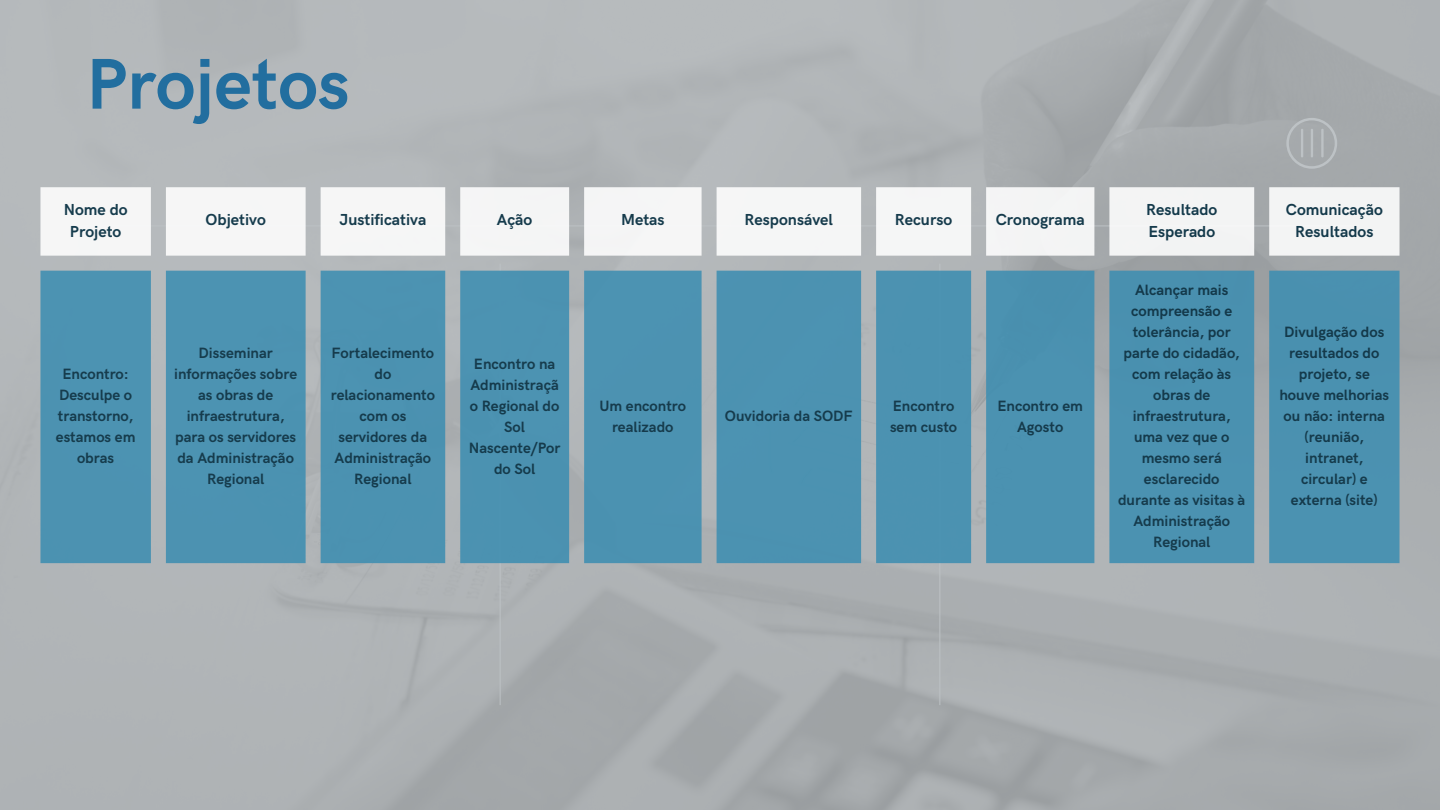
<style>
.page{position:relative;width:1440px;height:810px;background:#fff}
.page>*{position:absolute;margin:0;border:0;box-sizing:border-box;transform-origin:0 0}
.t1{font:700 72px "HK Grotesk";color:#226e9f}
.t2{font:700 16px/21.8px "HK Grotesk";color:#012b3e;text-align:center}
.t3{font:700 15px/21px "HK Grotesk";color:#012b3e;text-align:center}
</style>
<div class="page">
<svg style="left:1286px;top:118px;width:51px;height:51px;background:#aaaeb0"></svg>
<hr style="left:500px;top:264px;width:1px;height:441px;background:#bdc2c5">
<hr style="left:939px;top:264px;width:1px;height:441px;background:#bdc2c5">
<svg style="left:40px;top:187px;width:1360px;height:69px;fill:#f5f5f6"></svg>
<svg style="left:40px;top:271px;width:1360px;height:292px;background:#5595b1"></svg>
<p class="t1" style="left:86px;top:44px;width:265px">Projetos</p>
<p class="t2" style="left:64px;top:199px;width:65px">Nome do<br>Projeto</p>
<p class="t2" style="left:206px;top:210px;width:62px">Objetivo</p>
<p class="t2" style="left:339px;top:210px;width:88px">Justificativa</p>
<p class="t2" style="left:497px;top:210px;width:37px">Ação</p>
<p class="t2" style="left:621px;top:210px;width:45px">Metas</p>
<p class="t2" style="left:745px;top:210px;width:90px">Responsável</p>
<p class="t2" style="left:895px;top:210px;width:59px">Recurso</p>
<p class="t2" style="left:996px;top:210px;width:90px">Cronograma</p>
<p class="t2" style="left:1146px;top:199px;width:73px;text-align:left">Resultado<br>Esperado</p>
<p class="t2" style="left:1286px;top:199px;width:99px">Comunicação<br>Resultados</p>
<p class="t3" style="left:56px;top:364px;width:81px">Encontro:<br>Desculpe o transtorno, estamos em obras</p>
<p class="t3" style="left:174px;top:343px;width:125px">Disseminar informações sobre as obras de infraestrutura, para os servidores da Administração<br>Regional</p>
<p class="t3" style="left:331px;top:343px;width:106px">Fortalecimento do relacionamento com os servidores da<br>Administração<br>Regional</p>
<p class="t3" style="left:469px;top:354px;width:93px">Encontro na<br>Administraçã o Regional do<br>Sol<br>Nascente/Por do Sol</p>
<p class="t3" style="left:600px;top:396px;width:88px">Um encontro realizado</p>
<p class="t3" style="left:725px;top:406px;width:129px">Ouvidoria da SODF</p>
<p class="t3" style="left:890px;top:396px;width:69px;text-align:left">Encontro sem custo</p>
<p class="t3" style="left:997px;top:396px;width:87px">Encontro em<br>Agosto</p>
<p class="t3" style="left:1118px;top:280px;width:129px">Alcançar mais compreensão e tolerância, por parte do cidadão, com relação às obras de infraestrutura, uma vez que o mesmo será esclarecido durante as visitas à<br>Administração<br>Regional</p>
<p class="t3" style="left:1279px;top:322px;width:111px">Divulgação dos resultados do projeto, se houve melhorias ou não: interna (reunião, intranet, circular) e externa (site)</p>
</div>
